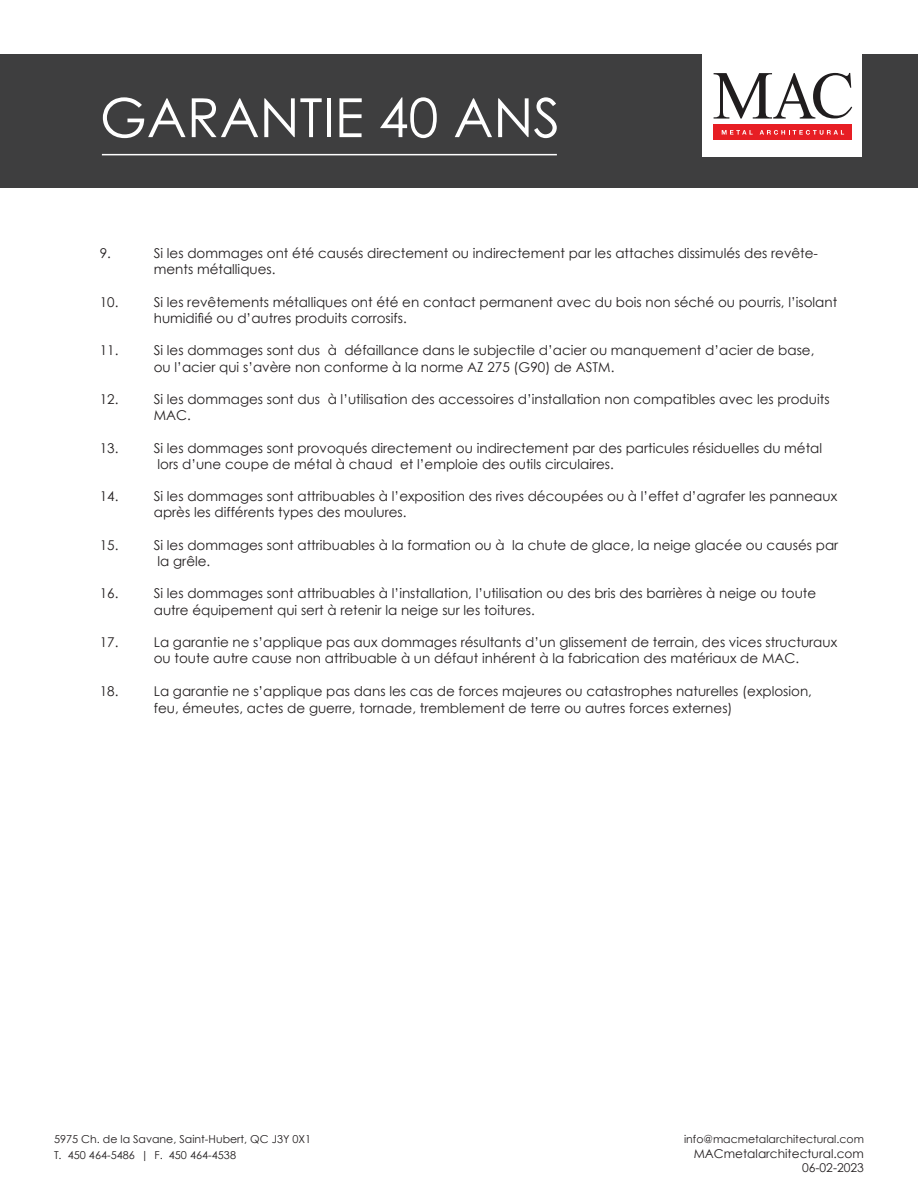
<style>
.page{position:relative;width:918px;height:1188px;background:#fff}
.page>*{position:absolute;margin:0;border:0;box-sizing:border-box;transform-origin:0 0}
.t1{font:54px "Century Gothic";color:#fff}
.t2{font:13.5px/16.2px "Century Gothic";color:#231f20}
.t3{font:12.15px/14.5px "Century Gothic";color:#231f20;text-align:right}
.t4{font:10.95px/15.8px "Century Gothic";color:#231f20}
</style>
<div class="page">
<div style="left:0;top:54px;width:918px;height:134px;background:#3e3e3f"></div>
<hr style="left:102px;top:154px;width:455px;height:1px;background:#fff">
<div style="left:702px;top:0;width:160px;height:156px;background:#fff"></div>
<svg style="left:714px;top:73px;width:138px;height:46px"></svg>
<div style="left:714px;top:125px;width:138px;height:15px;background:#e71e24"></div>
<svg style="left:722px;top:130px;width:31px;height:5px"></svg>
<svg style="left:760px;top:130px;width:84px;height:5px"></svg>
<h1 class="t1" style="left:100px;top:95px;width:462px">GARANTIE 40 ANS</h1>
<p class="t2" style="left:100px;top:246px;width:13px">9.</p>
<p class="t2" style="left:154px;top:246px;width:666px">Si les dommages ont été causés directement ou indirectement par les attaches dissimulés des revête&shy;ments métalliques.</p>
<p class="t2" style="left:100px;top:295px;width:20px">10.</p>
<p class="t2" style="left:154px;top:295px;width:685px">Si les revêtements métalliques ont été en contact permanent avec du bois non séché ou pourris, l’isolant humidifié ou d’autres produits corrosifs.</p>
<p class="t2" style="left:100px;top:343px;width:20px">11.</p>
<p class="t2" style="left:154px;top:343px;width:662px">Si les dommages sont dus à défaillance dans le subjectile d’acier ou manquement d’acier de base, ou l’acier qui s’avère non conforme à la norme AZ 275 (G90) de ASTM.</p>
<p class="t2" style="left:100px;top:392px;width:20px">12.</p>
<p class="t2" style="left:154px;top:392px;width:677px">Si les dommages sont dus à l’utilisation des accessoires d’installation non compatibles avec les produits<br>MAC.</p>
<p class="t2" style="left:100px;top:441px;width:20px">13.</p>
<p class="t2" style="left:154px;top:441px;width:670px">Si les dommages sont provoqués directement ou indirectement par des particules résiduelles du métal lors d’une coupe de métal à chaud et l’emploie des outils circulaires.</p>
<p class="t2" style="left:100px;top:489px;width:20px">14.</p>
<p class="t2" style="left:154px;top:489px;width:685px">Si les dommages sont attribuables à l’exposition des rives découpées ou à l’effet d’agrafer les panneaux après les différents types des moulures.</p>
<p class="t2" style="left:100px;top:538px;width:20px">15.</p>
<p class="t2" style="left:154px;top:538px;width:686px">Si les dommages sont attribuables à la formation ou à la chute de glace, la neige glacée ou causés par la grêle.</p>
<p class="t2" style="left:100px;top:586px;width:20px">16.</p>
<p class="t2" style="left:154px;top:586px;width:664px">Si les dommages sont attribuables à l’installation, l’utilisation ou des bris des barrières à neige ou toute autre équipement qui sert à retenir la neige sur les toitures.</p>
<p class="t2" style="left:100px;top:635px;width:20px">17.</p>
<p class="t2" style="left:154px;top:635px;width:685px">La garantie ne s’applique pas aux dommages résultants d’un glissement de terrain, des vices structuraux ou toute autre cause non attribuable à un défaut inhérent à la fabrication des matériaux de MAC.</p>
<p class="t2" style="left:100px;top:684px;width:20px">18.</p>
<p class="t2" style="left:154px;top:683px;width:660px;line-height:17.1px">La garantie ne s’applique pas dans les cas de forces majeures ou catastrophes naturelles (explosion, feu, émeutes, actes de guerre, tornade, tremblement de terre ou autres forces externes)</p>
<p class="t4" style="left:54px;top:1132px;width:259px">5975 Ch. de la Savane, Saint-Hubert, QC J3Y 0X1<br>T. 450 464-5486 | F. 450 464-4538</p>
<p class="t4" style="left:684px;top:1132px;width:181px">info@macmetalarchitectural.com</p>
<p class="t3" style="left:694px;top:1147px;width:172px">MACmetalarchitectural.com<br>06-02-2023</p>
</div>
